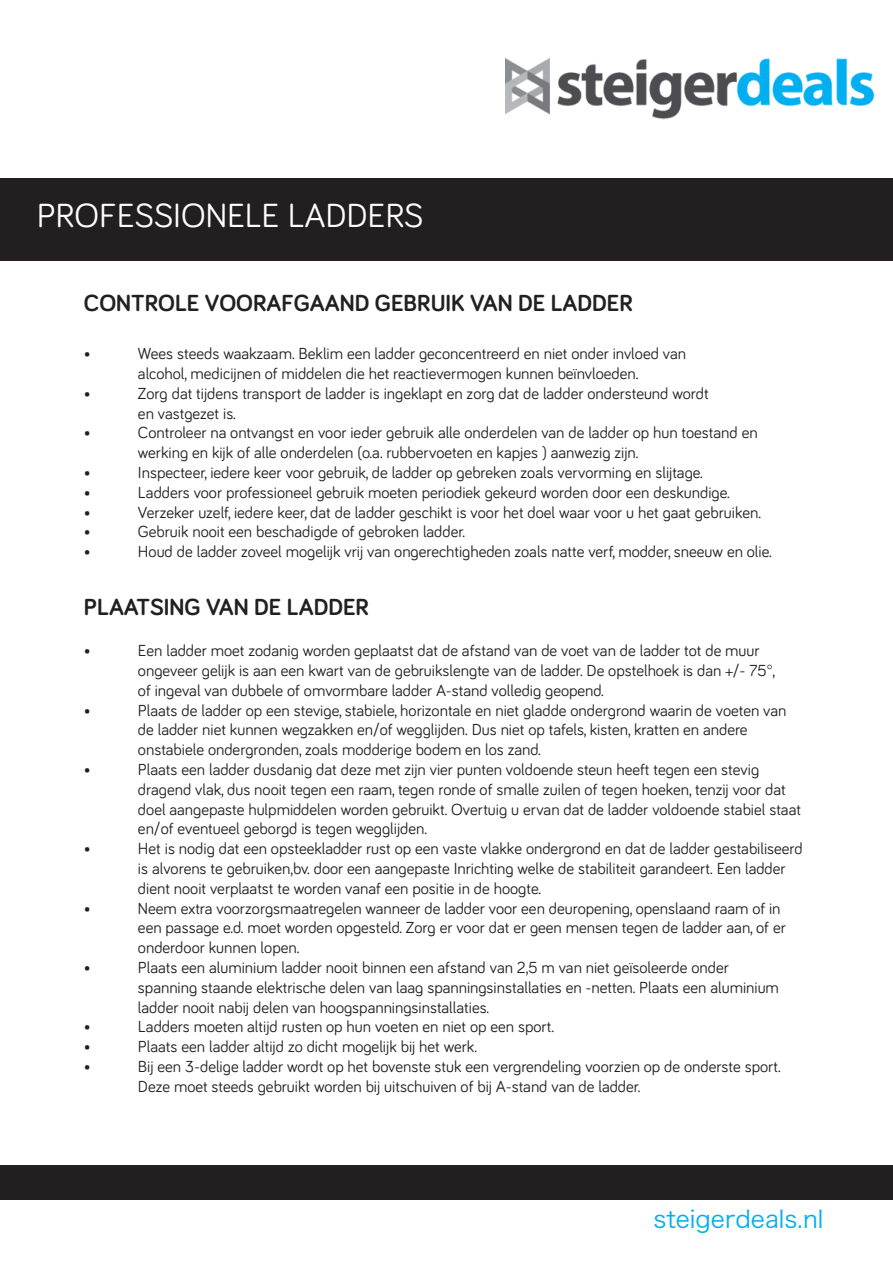
<style>
.page{position:relative;width:893px;height:1263px;background:#fff}
.page>*{position:absolute;margin:0;border:0;box-sizing:border-box;transform-origin:0 0}
.t1{font:34.5px "Bariol";color:#fff}
.t2{font:700 24px "Bariol";color:#231f20}
.t3{font:24px "Hira Kaku Pro W3";color:#00aeef}
.t4{font:16.5px/19.8px "Bariol";color:#231f20}
</style>
<div class="page">
<div style="left:0;top:178px;width:893px;height:86px;background:#231f20"></div>
<div style="left:0;top:261px;width:893px;height:5px;background:#fff"></div>
<div style="left:0;top:1165px;width:893px;height:35px;background:#231f20"></div>
<img style="left:505px;top:57px;width:370px;height:63px">
<p class="t1" style="left:37px;top:192px;width:388px">PROFESSIONELE LADDERS</p>
<p class="t2" style="left:84px;top:286px;width:550px">CONTROLE VOORAFGAAND GEBRUIK VAN DE LADDER</p>
<p class="t4" style="left:84px;top:343px;width:8px">•</p>
<p class="t4" style="left:138px;top:343px;width:550px">Wees steeds waakzaam. Beklim een ladder geconcentreerd en niet onder invloed van alcohol, medicijnen of middelen die het reactievermogen kunnen beïnvloeden.</p>
<p class="t4" style="left:84px;top:383px;width:8px">•</p>
<p class="t4" style="left:138px;top:383px;width:572px">Zorg dat tijdens transport de ladder is ingeklapt en zorg dat de ladder ondersteund wordt en vastgezet is.</p>
<p class="t4" style="left:84px;top:422px;width:8px">•</p>
<p class="t4" style="left:138px;top:422px;width:621px">Controleer na ontvangst en voor ieder gebruik alle onderdelen van de ladder op hun toestand en werking en kijk of alle onderdelen (o.a. rubbervoeten en kapjes ) aanwezig zijn.</p>
<p class="t4" style="left:84px;top:462px;width:8px">•</p>
<p class="t4" style="left:138px;top:462px;width:566px">Inspecteer, iedere keer voor gebruik, de ladder op gebreken zoals vervorming en slijtage.</p>
<p class="t4" style="left:84px;top:482px;width:8px">•</p>
<p class="t4" style="left:138px;top:482px;width:593px">Ladders voor professioneel gebruik moeten periodiek gekeurd worden door een deskundige.</p>
<p class="t4" style="left:84px;top:501px;width:8px">•</p>
<p class="t4" style="left:138px;top:501px;width:625px">Verzeker uzelf, iedere keer, dat de ladder geschikt is voor het doel waar voor u het gaat gebruiken.</p>
<p class="t4" style="left:84px;top:521px;width:8px">•</p>
<p class="t4" style="left:138px;top:521px;width:329px">Gebruik nooit een beschadigde of gebroken ladder.</p>
<p class="t4" style="left:84px;top:541px;width:8px">•</p>
<p class="t4" style="left:138px;top:541px;width:635px">Houd de ladder zoveel mogelijk vrij van ongerechtigheden zoals natte verf, modder, sneeuw en olie.</p>
<p class="t2" style="left:84px;top:590px;width:287px">PLAATSING VAN DE LADDER</p>
<p class="t4" style="left:84px;top:640px;width:8px">•</p>
<p class="t4" style="left:138px;top:640px;width:639px">Een ladder moet zodanig worden geplaatst dat de afstand van de voet van de ladder tot de muur ongeveer gelijk is aan een kwart van de gebruikslengte van de ladder. De opstelhoek is dan +/- 75°, of ingeval van dubbele of omvormbare ladder A-stand volledig geopend.</p>
<p class="t4" style="left:84px;top:699px;width:8px">•</p>
<p class="t4" style="left:138px;top:699px;width:650px">Plaats de ladder op een stevige, stabiele, horizontale en niet gladde ondergrond waarin de voeten van de ladder niet kunnen wegzakken en/of wegglijden. Dus niet op tafels, kisten, kratten en andere onstabiele ondergronden, zoals modderige bodem en los zand.</p>
<p class="t4" style="left:84px;top:759px;width:8px">•</p>
<p class="t4" style="left:138px;top:759px;width:664px">Plaats een ladder dusdanig dat deze met zijn vier punten voldoende steun heeft tegen een stevig dragend vlak, dus nooit tegen een raam, tegen ronde of smalle zuilen of tegen hoeken, tenzij voor dat doel aangepaste hulpmiddelen worden gebruikt. Overtuig u ervan dat de ladder voldoende stabiel staat en/of eventueel geborgd is tegen wegglijden.</p>
<p class="t4" style="left:84px;top:838px;width:8px">•</p>
<p class="t4" style="left:138px;top:838px;width:666px">Het is nodig dat een opsteekladder rust op een vaste vlakke ondergrond en dat de ladder gestabiliseerd is alvorens te gebruiken,bv. door een aangepaste Inrichting welke de stabiliteit garandeert. Een ladder dient nooit verplaatst te worden vanaf een positie in de hoogte.</p>
<p class="t4" style="left:84px;top:897px;width:8px">•</p>
<p class="t4" style="left:138px;top:897px;width:649px">Neem extra voorzorgsmaatregelen wanneer de ladder voor een deuropening, openslaand raam of in een passage e.d. moet worden opgesteld. Zorg er voor dat er geen mensen tegen de ladder aan, of er onderdoor kunnen lopen.</p>
<p class="t4" style="left:84px;top:957px;width:8px">•</p>
<p class="t4" style="left:138px;top:957px;width:642px">Plaats een aluminium ladder nooit binnen een afstand van 2,5 m van niet geïsoleerde onder spanning staande elektrische delen van laag spanningsinstallaties en -netten. Plaats een aluminium ladder nooit nabij delen van hoogspanningsinstallaties.</p>
<p class="t4" style="left:84px;top:1016px;width:8px">•</p>
<p class="t4" style="left:138px;top:1016px;width:418px">Ladders moeten altijd rusten op hun voeten en niet op een sport.</p>
<p class="t4" style="left:84px;top:1036px;width:8px">•</p>
<p class="t4" style="left:138px;top:1036px;width:341px">Plaats een ladder altijd zo dicht mogelijk bij het werk.</p>
<p class="t4" style="left:84px;top:1056px;width:8px">•</p>
<p class="t4" style="left:138px;top:1056px;width:644px">Bij een 3-delige ladder wordt op het bovenste stuk een vergrendeling voorzien op de onderste sport.<br>Deze moet steeds gebruikt worden bij uitschuiven of bij A-stand van de ladder.</p>
<p class="t3" style="left:653px;top:1198px;width:171px">steigerdeals.nl</p>
</div>
